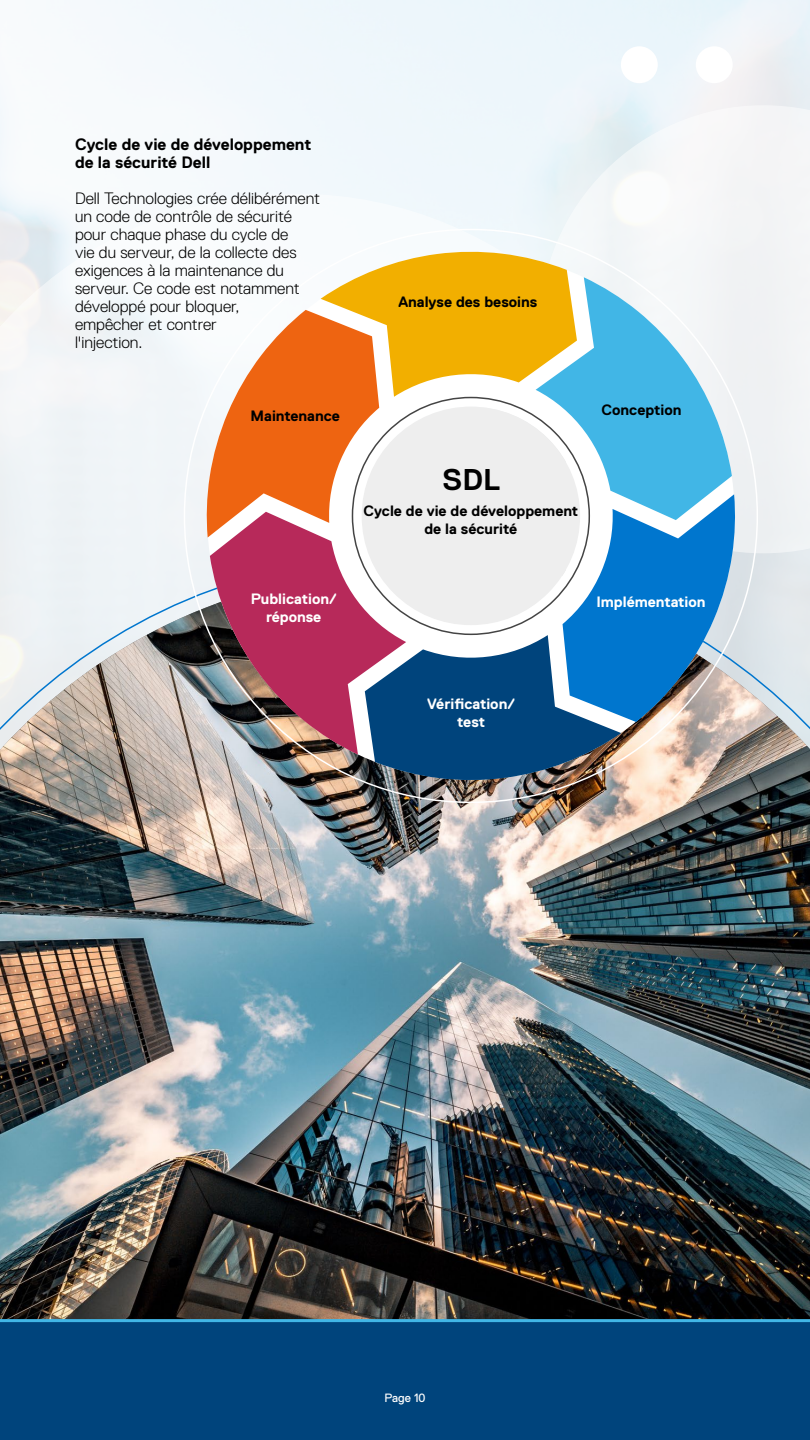
<style>
.page{position:relative;width:810px;height:1440px;background:#fff}
.page>*{position:absolute;margin:0;border:0;box-sizing:border-box;transform-origin:0 0}
.t1{font:700 30px "Dell Replica";color:#000}
.t2{font:300 16.5px/18px "Dell Replica";color:#000}
.t3{font:700 16.5px/18px "Dell Replica";color:#000}
.t4{font:700 15px/18px "Dell Replica";color:#000;text-align:center}
.t5{font:700 15px/18px "Dell Replica";color:#fff;text-align:center}
.t6{font:12px "Dell Replica";color:#fff}
</style>
<div class="page">
<svg style="left:539px;top:105px;width:271px;height:448px;fill:#f2f4f6"></svg>
<svg style="left:0;top:194px;width:691px;height:361px;fill:#f1f6f8"></svg>
<img style="left:0;top:570px;width:810px;height:749px">
<svg style="left:183px;top:228px;width:576px;height:576px"></svg>
<div style="left:0;top:1321px;width:810px;height:119px;background:#00447c"></div>
<hr style="left:0;top:1319px;width:810px;height:3px;background:#41b6e6">
<p class="t3" style="left:75px;top:136px;width:238px">Cycle de vie de développement de la sécurité Dell</p>
<p class="t2" style="left:75px;top:190px;width:247px">Dell Technologies crée délibérément un code de contrôle de sécurité pour chaque phase du cycle de<br>vie du serveur, de la collecte des exigences à la maintenance du serveur. Ce code est notamment développé pour bloquer,<br>empêcher et contrer<br>l'injection.</p>
<p class="t4" style="left:251px;top:407px;width:91px">Maintenance</p>
<p class="t5" style="left:251px;top:589px;width:88px">Publication/ réponse</p>
<p class="t4" style="left:398px;top:293px;width:140px">Analyse des besoins</p>
<h1 class="t1" style="left:443px;top:463px;width:59px">SDL</h1>
<p class="t4" style="left:363px;top:502px;width:216px">Cycle de vie de développement de la sécurité</p>
<p class="t4" style="left:602px;top:401px;width:81px">Conception</p>
<p class="t5" style="left:596px;top:593px;width:111px">Implémentation</p>
<p class="t5" style="left:427px;top:695px;width:89px">Vérification/ test</p>
<p class="t6" style="left:385px;top:1391px;width:42px">Page 10</p>
</div>
